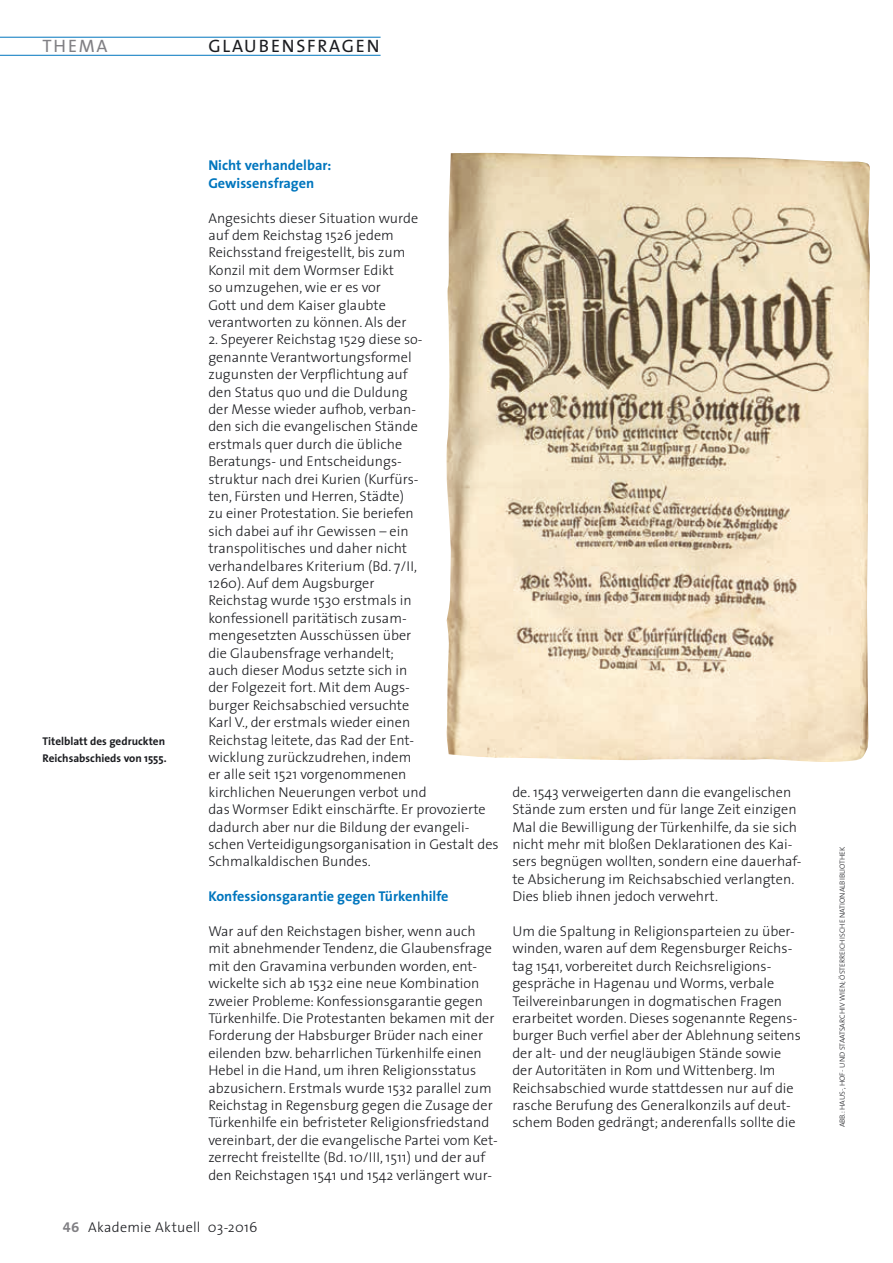
<style>
.page{position:relative;width:893px;height:1263px;background:#fff}
.page>*{position:absolute;margin:0;border:0;box-sizing:border-box;transform-origin:0 0}
.t1{font:18px "The Sans";letter-spacing:.1em;color:#1b1c20}
.t2{font:18px "The Sans";letter-spacing:.095em;color:#818084}
.t3{font:300 14.25px/17.4px "The Sans";color:#1b1c20}
.t4{font:700 14.25px/17.4px "The Sans";color:#0076be}
.t5{font:300 14.25px "The Sans";letter-spacing:.02em;color:#1b1c20}
.t6{font:700 11.25px/17.4px "The Sans";color:#1b1c20}
.t7{font:7.5px "The Sans Light Caps";color:#1b1c20}
.s1{font-family:"The Sans Bold Caps";font-weight:400;color:#818084}
</style>
<div class="page">
<img style="left:446px;top:153px;width:424px;height:609px">
<hr style="left:0;top:55px;width:381px;height:1px;background:#0076be">
<hr style="left:0;top:37px;width:381px;height:1px;background:#0076be">
<p class="t2" style="left:43px;top:31px;width:67px">THEMA</p>
<p class="t1" style="left:208px;top:31px;width:173px">GLAUBENSFRAGEN</p>
<p class="t6" style="left:43px;top:732px;width:126px">Titelblatt des gedruckten<br>Reichsabschieds von 1555.</p>
<p class="t4" style="left:208px;top:156px;width:124px">Nicht verhandelbar:<br>Gewissensfragen</p>
<p class="t3" style="left:208px;top:209px;width:211px">Angesichts dieser Situation wurde auf dem Reichstag 1526 jedem<br>Reichsstand freigestellt, bis zum<br>Konzil mit dem Wormser Edikt<br>so umzugehen, wie er es vor<br>Gott und dem Kaiser glaubte verantworten zu können. Als der</p>
<p class="t3" style="left:208px;top:330px;width:292px">2. Speyerer Reichstag 1529 diese so-<br>genannte Verantwortungsformel<br>zugunsten der Verpflichtung auf<br>den Status quo und die Duldung<br>der Messe wieder aufhob, verban-<br>den sich die evangelischen Stände<br>erstmals quer durch die übliche<br>Beratungs- und Entscheidungs-<br>struktur nach drei Kurien (Kurfürs-<br>ten, Fürsten und Herren, Städte)<br>zu einer Protestation. Sie beriefen<br>sich dabei auf ihr Gewissen – ein transpolitisches und daher nicht verhandelbares Kriterium (Bd. 7/II,<br>1260). Auf dem Augsburger<br>Reichstag wurde 1530 erstmals in<br>konfessionell paritätisch zusam&shy;mengesetzten Ausschüssen über<br>die Glaubensfrage verhandelt;<br>auch dieser Modus setzte sich in<br>der Folgezeit fort. Mit dem Augs-<br>burger Reichsabschied versuchte<br>Karl V., der erstmals wieder einen<br>Reichstag leitete, das Rad der Ent-<br>wicklung zurückzudrehen, indem<br>er alle seit 1521 vorgenommenen<br>kirchlichen Neuerungen verbot und<br>das Wormser Edikt einschärfte. Er provozierte dadurch aber nur die Bildung der evangeli&shy;schen Verteidigungsorganisation in Gestalt des Schmalkaldischen Bundes.</p>
<p class="t4" style="left:208px;top:887px;width:242px">Konfessionsgarantie gegen Türkenhilfe</p>
<p class="t3" style="left:208px;top:922px;width:291px">War auf den Reichstagen bisher, wenn auch mit abnehmender Tendenz, die Glaubensfrage mit den Gravamina verbunden worden, ent&shy;wickelte sich ab 1532 eine neue Kombination zweier Probleme: Konfessionsgarantie gegen Türkenhilfe. Die Protestanten bekamen mit der Forderung der Habsburger Brüder nach einer eilenden bzw. beharrlichen Türkenhilfe einen Hebel in die Hand, um ihren Religionsstatus abzusichern. Erstmals wurde 1532 parallel zum Reichstag in Regensburg gegen die Zusage der Türkenhilfe ein befristeter Religionsfriedstand vereinbart, der die evangelische Partei vom Ket&shy;zerrecht freistellte (Bd. 10/III, 1511) und der auf den Reichstagen 1541 und 1542 verlängert wur-</p>
<p class="t3" style="left:512px;top:783px;width:291px">de. 1543 verweigerten dann die evangelischen Stände zum ersten und für lange Zeit einzigen Mal die Bewilligung der Türkenhilfe, da sie sich nicht mehr mit bloßen Deklarationen des Kai&shy;sers begnügen wollten, sondern eine dauerhaf&shy;te Absicherung im Reichsabschied verlangten.<br>Dies blieb ihnen jedoch verwehrt.</p>
<p class="t3" style="left:512px;top:922px;width:290px">Um die Spaltung in Religionsparteien zu über&shy;winden, waren auf dem Regensburger Reichs&shy;tag 1541, vorbereitet durch Reichsreligions&shy;gespräche in Hagenau und Worms, verbale Teilvereinbarungen in dogmatischen Fragen erarbeitet worden. Dieses sogenannte Regens&shy;burger Buch verfiel aber der Ablehnung seitens der alt- und der neugläubigen Stände sowie der Autoritäten in Rom und Wittenberg. Im Reichsabschied wurde stattdessen nur auf die rasche Berufung des Generalkonzils auf deut&shy;schem Boden gedrängt; anderenfalls sollte die</p>
<p class="t5" style="left:63px;top:1215px;width:196px"><span class="s1">46</span> Akademie Aktuell 03-2016</p>
<p class="t7" style="left:836px;top:1127px;width:282px;rotate:-90deg">ABB.: HAUS-, HOF- UND STAATSARCHIV WIEN; ÖSTERREICHISCHE NATIONALBIBLIOTHEK</p>
</div>
